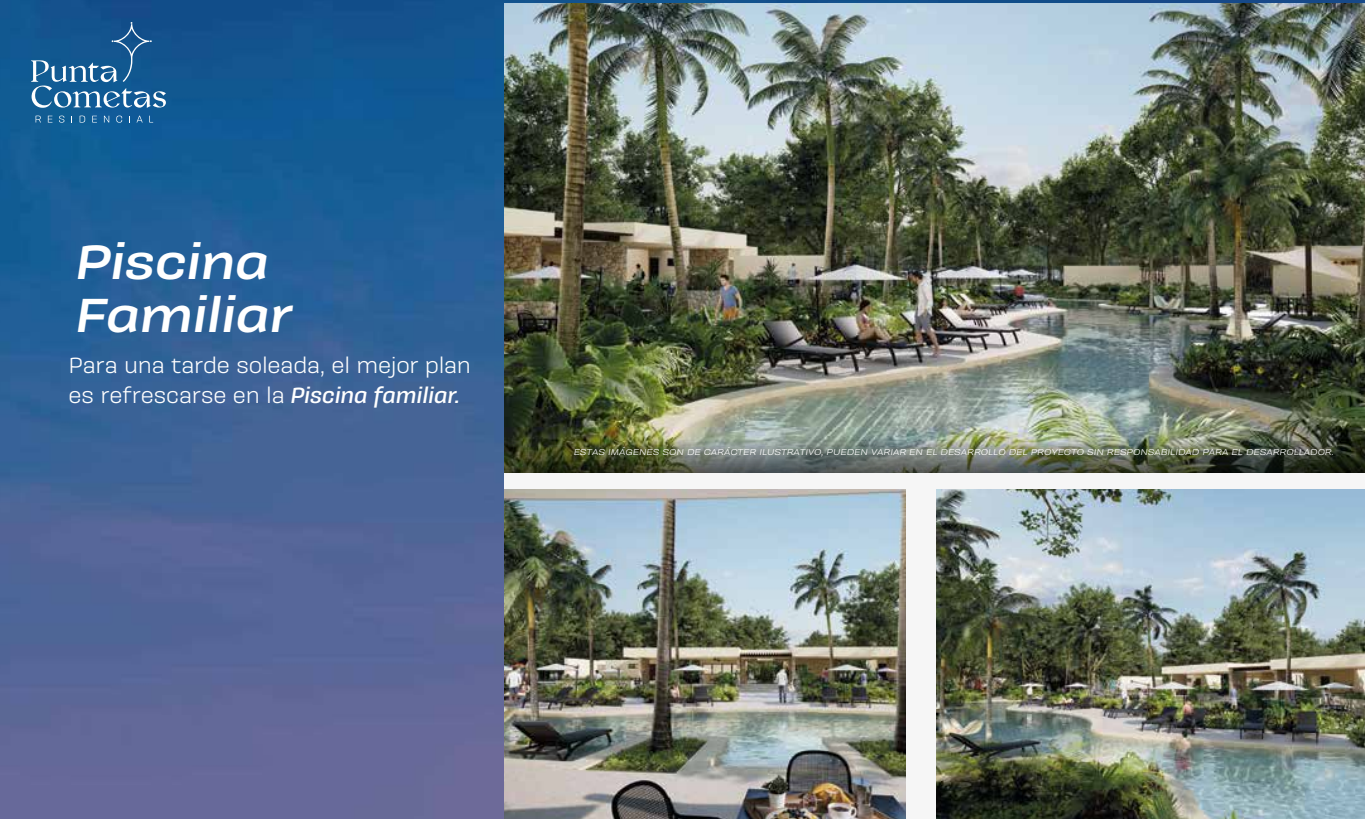
<style>
.page{position:relative;width:1365px;height:819px;background:#fff}
.page>*{position:absolute;margin:0;border:0;box-sizing:border-box;transform-origin:0 0}
.t1{font:italic 700 49.18px/53px "Galeana Extended";letter-spacing:-.015em;color:#fff;scale:.96 1}
.t2{font:22.75px/30.3px "Galeana Standard";letter-spacing:-.01em;color:#fff}
.t3{font:italic 8.75px "Galeana Extended";letter-spacing:-.01em;color:#fff}
.s1{font-weight:700;font-style:italic}
</style>
<div class="page">
<img style="left:0;top:0;width:1364px;height:819px">
<svg style="left:36px;top:116px;width:5px;height:6px"></svg>
<svg style="left:48px;top:116px;width:4px;height:6px"></svg>
<svg style="left:59px;top:116px;width:5px;height:7px"></svg>
<svg style="left:80px;top:116px;width:5px;height:7px"></svg>
<svg style="left:92px;top:116px;width:5px;height:6px"></svg>
<svg style="left:104px;top:116px;width:5px;height:6px"></svg>
<svg style="left:116px;top:116px;width:6px;height:7px"></svg>
<svg style="left:136px;top:116px;width:7px;height:6px"></svg>
<svg style="left:149px;top:116px;width:4px;height:6px"></svg>
<svg style="left:31px;top:22px;width:135px;height:86px"></svg>
<img style="left:504px;top:3px;width:860px;height:374px">
<img style="left:504px;top:377px;width:860px;height:97px">
<img style="left:935px;top:489px;width:429px;height:330px">
<img style="left:504px;top:489px;width:402px;height:330px">
<div style="left:906px;top:474px;width:29px;height:345px;background:#f6f6f6"></div>
<div style="left:504px;top:474px;width:860px;height:15px;background:#f6f6f6"></div>
<h1 class="t1" style="left:75px;top:237px;width:227px">Piscina<br>Familiar</h1>
<h2 class="t2" style="left:68px;top:350px;width:404px">Para una tarde soleada, el mejor plan es refrescarse en la <span class="s1">Piscina familiar.</span></h2>
<p class="t3" style="left:573px;top:446px;width:761px">ESTAS IMÁGENES SON DE CARÁCTER ILUSTRATIVO, PUEDEN VARIAR EN EL DESARROLLO DEL PROYECTO SIN RESPONSABILIDAD PARA EL DESARROLLADOR.</p>
</div>
